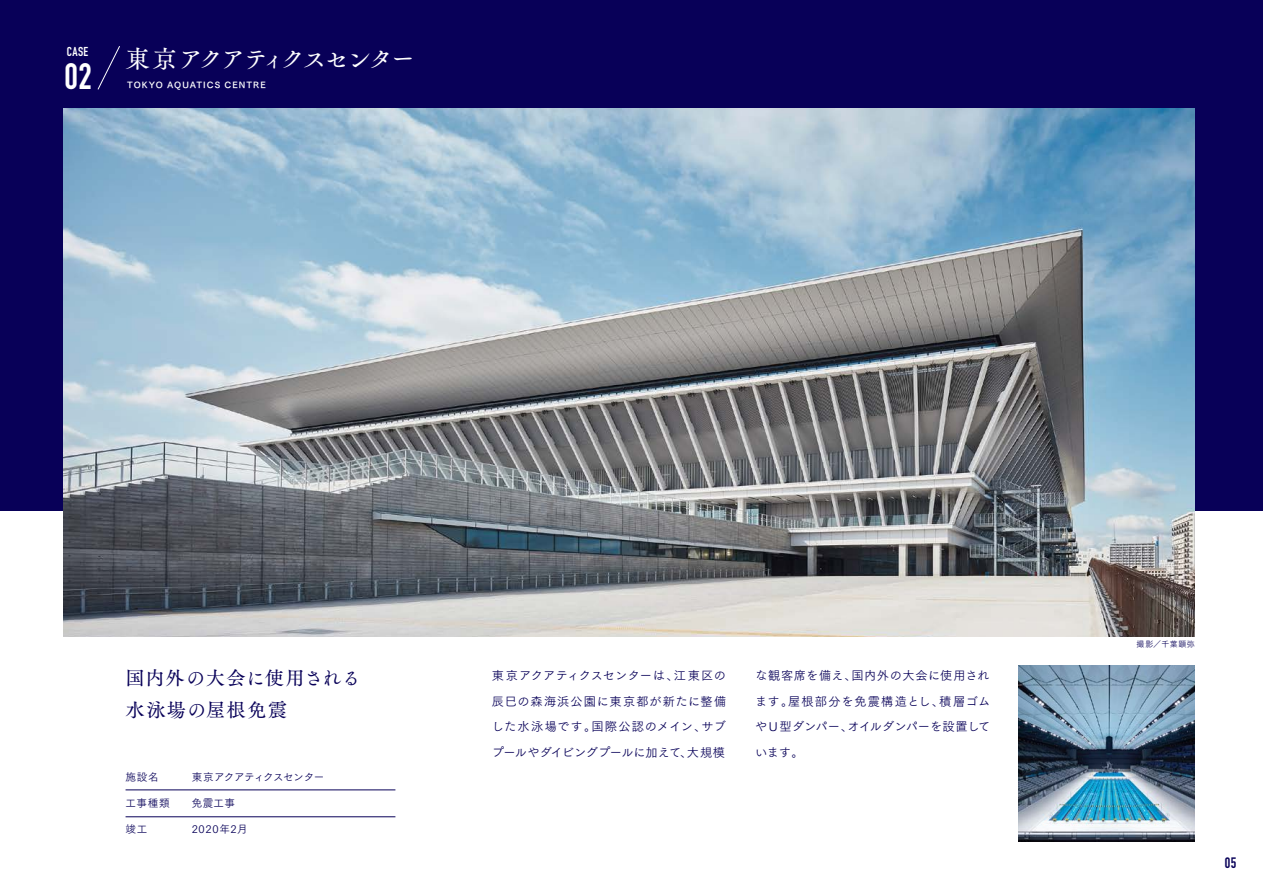
<style>
.page{position:relative;width:1263px;height:893px;background:#fff}
.page>*{position:absolute;margin:0;border:0;box-sizing:border-box;transform-origin:0 0}
.t1{font:700 36.15px "DIN Condensed";color:#fff}
.t2{font:24.45px "Tsuku A Old Min Pr 6 N M";letter-spacing:-.095em;color:#fff}
.t3{font:19.2px/32px "Tsuku A Old Min Pr 6 N M";letter-spacing:.05em;color:#080058}
.t4{font:700 14.85px "DIN Condensed";color:#080058}
.t5{font:700 12.75px "DIN Condensed";color:#fff}
.t6{font:12.15px/25.5px "Tsuku Go Pro R";letter-spacing:.015em;color:#080058;text-align:justify}
.t7{font:10.65px "Tsuku Go Pro R";letter-spacing:-.05em;color:#080058}
.t8{font:10.65px "Tsuku Go Pro R";letter-spacing:.03em;color:#080058}
.t9{font:10.65px "Tsuku Go Pro R";letter-spacing:.065em;color:#080058}
.t10{font:8.55px "Tsuku Go Pro B";letter-spacing:.125em;color:#fff}
.t11{font:7.95px "Tsuku Go Pro R";letter-spacing:.08em;color:#080058}
</style>
<div class="page">
<div style="left:0;top:0;width:1263px;height:510px;background:#080058"></div>
<img style="left:1018px;top:665px;width:177px;height:177px">
<img style="left:64px;top:109px;width:1131px;height:527px">
<svg style="left:98px;top:46px;width:22px;height:44px"></svg>
<hr style="left:126px;top:816px;width:269px;height:1px;background:#080058">
<hr style="left:126px;top:790px;width:269px;height:1px;background:#080058">
<p class="t5" style="left:67px;top:43px;width:23px">CASE</p>
<h2 class="t2" style="left:126px;top:38px;width:291px">東京アクアティクスセンター</h2>
<p class="t10" style="left:127px;top:78px;width:140px">TOKYO AQUATICS CENTRE</p>
<h1 class="t1" style="left:65px;top:52px;width:29px">02</h1>
<h3 class="t3" style="left:126px;top:661px;width:237px">国内外の大会に使用される水泳場の屋根免震</h3>
<p class="t8" style="left:126px;top:768px;width:35px">施設名</p>
<p class="t8" style="left:126px;top:794px;width:46px">工事種類</p>
<p class="t8" style="left:126px;top:820px;width:23px">竣工</p>
<p class="t7" style="left:192px;top:768px;width:134px">東京アクアティクスセンター</p>
<p class="t8" style="left:192px;top:794px;width:45px">免震工事</p>
<p class="t9" style="left:192px;top:820px;width:58px">2020年2月</p>
<p class="t6" style="left:492px;top:662px;width:236px">東京アクアティクスセンターは、江東区の辰巳の森海浜公園に東京都が新たに整備した水泳場です。国際公認のメイン、サブプールやダイビングプールに加えて、大規模</p>
<p class="t6" style="left:755px;top:662px;width:237px">な観客席を備え、国内外の大会に使用されます。屋根部分を免震構造とし、積層ゴムやＵ型ダンパー、オイルダンパーを設置しています。</p>
<p class="t11" style="left:1136px;top:637px;width:60px">撮影／千葉顕弥</p>
<p class="t4" style="left:1225px;top:853px;width:13px">05</p>
</div>
